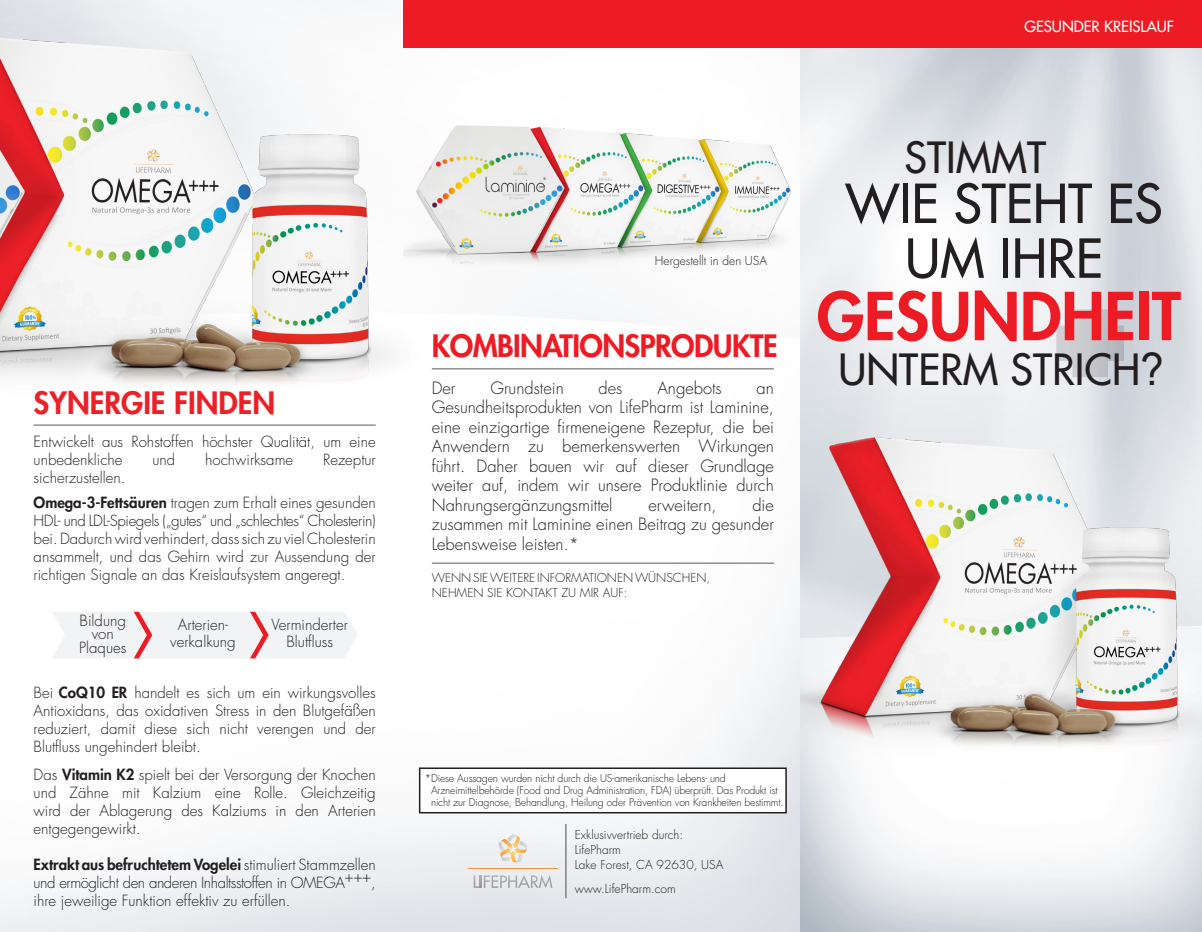
<style>
.page{position:relative;width:1202px;height:932px;background:#fff}
.page>*{position:absolute;margin:0;border:0;box-sizing:border-box;transform-origin:0 0}
.t1{font:800 64.2px "Futura Std";color:#ed1c24}
.t2{font:500 52.35px/54.8px "Futura Std";color:#231f20;text-align:center}
.t3{font:500 41.85px "Futura Std";color:#231f20}
.Main_Heading{font:800 30px "Futura Std";letter-spacing:-.02em;color:#ed1c24}
.t4{font:800 30px "Futura Std";color:#ec2127}
.Copy{font:300 16.5px/19.5px "Futura Std";color:#231f20;text-align:justify}
.t5{font:300 15px/18px "Futura Std";color:#231f20;text-align:justify}
.t6{font:500 15px "Futura Std";color:#fff}
.t7{font:300 12px/14.4px "Futura Std";color:#231f20}
.t8{font:300 10.5px/12px "Futura Std";letter-spacing:-.015em;color:#231f20}
.s1{font-weight:800}
.s2{font-family:"Arial";font-weight:400;font-size:44.7px}
</style>
<div class="page">
<img style="left:0;top:47px;width:800px;height:885px">
<img style="left:800px;top:47px;width:402px;height:885px">
<img style="left:0;top:0;width:425px;height:410px">
<hr style="left:34px;top:424px;width:342px;height:1px;background:#57585a">
<svg style="left:52px;top:611px;width:306px;height:47px"></svg>
<svg style="left:1056px;top:309px;width:68px;height:68px;background:#caccd0"></svg>
<img style="left:403px;top:104px;width:396px;height:181px">
<div style="left:419px;top:768px;width:367px;height:44px;background:#fff"></div>
<div style="left:419px;top:767px;width:368px;height:46px;border:2px solid #231f20"></div>
<hr style="left:432px;top:368px;width:342px;height:1px;background:#57585a">
<hr style="left:432px;top:562px;width:342px;height:1px;background:#57585a">
<hr style="left:565px;top:823px;width:1px;height:75px;background:#808285">
<hr style="left:468px;top:868px;width:89px;height:1px;background:#f68f3c">
<svg style="left:498px;top:834px;width:29px;height:28px"></svg>
<svg style="left:474px;top:874px;width:78px;height:14px"></svg>
<img style="left:800px;top:403px;width:402px;height:356px">
<div style="left:403px;top:0;width:799px;height:47px;background:#ed1c24"></div>
<p class="t4" style="left:34px;top:384px;width:243px">SYNERGIE FINDEN</p>
<p class="t5" style="left:34px;top:433px;width:344px">Entwickelt aus Rohstoffen höchster Qualität, um eine unbedenkliche</p>
<p class="t5" style="left:152px;top:451px;width:24px">und</p>
<p class="t5" style="left:205px;top:451px;width:89px">hochwirksame</p>
<p class="t5" style="left:323px;top:451px;width:54px">Rezeptur</p>
<p class="t5" style="left:34px;top:469px;width:93px">sicherzustellen.</p>
<p class="t5" style="left:34px;top:493px;width:344px"><span class="s1">Omega-3-Fettsäuren</span> tragen zum Erhalt eines gesunden HDL- und LDL-Spiegels („gutes“ und „schlechtes“ Cholesterin) bei. Dadurch wird verhindert, dass sich zu viel Cholesterin ansammelt, und das Gehirn wird zur Aussendung der richtigen Signale an das Kreislaufsystem angeregt.</p>
<p class="t5" style="left:79px;top:614px;width:49px;line-height:13.5px;text-align:center">Bildung von<br>Plaques</p>
<p class="t5" style="left:271px;top:617px;width:78px;line-height:16.5px;text-align:center">Verminderter<br>Blutfluss</p>
<p class="t5" style="left:170px;top:617px;width:67px;line-height:16.5px;text-align:center">Arterien&shy;verkalkung</p>
<p class="t5" style="left:34px;top:684px;width:344px">Bei <span class="s1">CoQ10 ER</span> handelt es sich um ein wirkungsvolles Antioxidans, das oxidativen Stress in den Blutgefäßen reduziert, damit diese sich nicht verengen und der Blutfluss ungehindert bleibt.</p>
<p class="t5" style="left:34px;top:766px;width:343px">Das <span class="s1">Vitamin K2</span> spielt bei der Versorgung der Knochen und Zähne mit Kalzium eine Rolle. Gleichzeitig wird der Ablagerung des Kalziums in den Arterien entgegengewirkt.</p>
<p class="t5" style="left:34px;top:856px;width:344px"><span class="s1">Extrakt aus befruchtetem Vogelei</span> stimuliert Stammzellen und ermöglicht den anderen Inhaltsstoffen in OMEGA+++, ihre jeweilige Funktion effektiv zu erfüllen.</p>
<p class="t6" style="left:1024px;top:17px;width:151px">GESUNDER KREISLAUF</p>
<p class="t7" style="left:655px;top:254px;width:114px">Hergestellt in den USA</p>
<p class="Main_Heading" style="left:432px;top:326px;width:347px">KOMBINATIONSPRODUKTE</p>
<p class="Copy" style="left:432px;top:378px;width:25px">Der</p>
<p class="Copy" style="left:490px;top:378px;width:75px">Grundstein</p>
<p class="Copy" style="left:598px;top:378px;width:25px">des</p>
<p class="Copy" style="left:657px;top:378px;width:66px">Angebots</p>
<p class="Copy" style="left:432px;top:378px;width:344px;text-indent:325px">an Gesundheitsprodukten von LifePharm ist Laminine, eine einzigartige firmeneigene Rezeptur, die bei Anwendern zu bemerkenswerten Wirkungen führt. Daher bauen wir auf dieser Grundlage weiter auf, indem wir unsere Produktlinie durch Nahrungsergänzungsmittel</p>
<p class="Copy" style="left:432px;top:495px;width:344px;text-indent:320px">die zusammen mit Laminine einen Beitrag zu gesunder Lebensweise leisten.*</p>
<p class="Copy" style="left:648px;top:495px;width:70px">erweitern,</p>
<p class="t7" style="left:432px;top:571px;width:280px">WENN SIE WEITERE INFORMATIONEN WÜNSCHEN,<br>NEHMEN SIE KONTAKT ZU MIR AUF:</p>
<p class="t3" style="left:904px;top:131px;width:143px">STIMMT</p>
<p class="t2" style="left:845px;top:176px;width:318px">WIE STEHT ES<br>UM IHRE</p>
<p class="t1" style="left:816px;top:276px;width:365px">GESUNDHEIT</p>
<p class="t3" style="left:838px;top:343px;width:327px">UNTERM STRICH<span class="s2">?</span></p>
<p class="t8" style="left:431px;top:772px;width:354px;text-indent:-6px">*Diese Aussagen wurden nicht durch die US-amerikanische Lebens- und<br>Arzneimittelbehörde (Food and Drug Administration, FDA) überprüft. Das Produkt ist nicht zur Diagnose, Behandlung, Heilung oder Prävention von Krankheiten bestimmt.</p>
<p class="t7" style="left:575px;top:827px;width:110px">Exklusivvertrieb durch:</p>
<p class="t7" style="left:575px;top:842px;width:48px">LifePharm</p>
<p class="t7" style="left:575px;top:857px;width:150px">Lake Forest, CA 92630, USA</p>
<p class="t7" style="left:575px;top:881px;width:102px">www.LifePharm.com</p>
</div>
